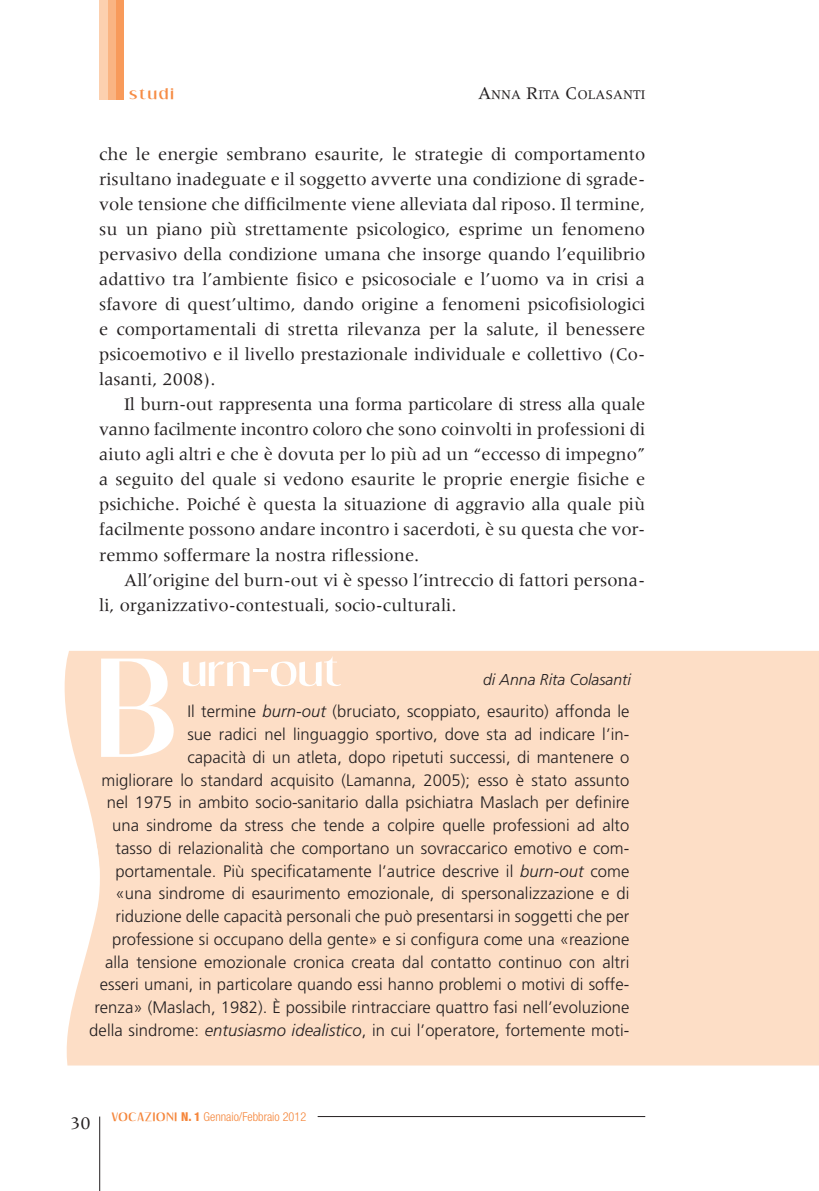
<style>
.page{position:relative;width:819px;height:1191px;background:#fff}
.page>*{position:absolute;margin:0;border:0;box-sizing:border-box;transform-origin:0 0}
.t1{font:133px "Dream Orphans";color:#fff;scale:1.42 1}
.t2{font:41.65px "Dream Orphans";color:#fff;scale:1.42 1}
.t3{font:18.38px/25px "Meridien LT Std";color:#231f20;text-align:justify}
.t4{font:300 16.62px/22.8px "Frutiger LT Std";letter-spacing:.005em;color:#231f20;text-align:right}
.t5{font:italic 300 15.75px "Frutiger LT Std";color:#231f20}
.t6{font:15.05px "Dream Orphans";letter-spacing:.1em;color:#f68c45;scale:1.42 1}
.t7{font:13.83px "Meridien LT Std";color:#231f20}
.t8{font:300 condensed 12.25px "Helvetica Neue LT Std";color:#f5863b}
.s1{font-size:18.38px}
.s2{font-style:italic}
.s3{font-family:"Dream Orphans";font-weight:400;font-stretch:normal;font-size:11.72px}
.s4{font-weight:800}
</style>
<div class="page">
<div style="left:116px;top:0;width:8px;height:99px;background:#f89a5a"></div>
<div style="left:107px;top:0;width:9px;height:99px;background:#fab482"></div>
<div style="left:99px;top:0;width:9px;height:99px;background:#fcd0af"></div>
<hr style="left:317px;top:1116px;width:328px;height:1px;background:#231f20">
<hr style="left:99px;top:1116px;width:1px;height:75px;background:#231f20">
<div style="left:105px;top:651px;width:714px;height:414px;background:#fddec6"></div>
<svg style="left:64px;top:651px;width:41px;height:415px"></svg>
<p class="t6" style="left:129px;top:87px;width:33px">studi</p>
<p class="t7" style="left:478px;top:87px;width:169px"><span class="s1">A</span>NNA <span class="s1">R</span>ITA <span class="s1">C</span> OLASANTI</p>
<p class="t3" style="left:99px;top:141px;width:547px">che le energie sembrano esaurite, le strategie di comportamento risultano inadeguate e il soggetto avverte una condizione di sgrade&shy;vole tensione che difficilmente viene alleviata dal riposo. Il termine, su un piano più strettamente psicologico, esprime un fenomeno pervasivo della condizione umana che insorge quando l’equilibrio adattivo tra l’ambiente fisico e psicosociale e l’uomo va in crisi a sfavore di quest’ultimo, dando origine a fenomeni psicofisiologici e comportamentali di stretta rilevanza per la salute, il benessere psicoemotivo e il livello prestazionale individuale e collettivo (Co&shy;lasanti, 2008).</p>
<p class="t3" style="left:99px;top:392px;width:547px;text-indent:25px">Il burn-out rappresenta una forma particolare di stress alla quale vanno facilmente incontro coloro che sono coinvolti in professioni di aiuto agli altri e che è dovuta per lo più ad un “eccesso di impegno” a seguito del quale si vedono esaurite le proprie energie fisiche e psichiche. Poiché è questa la situazione di aggravio alla quale più facilmente possono andare incontro i sacerdoti, è su questa che vor&shy;remmo soffermare la nostra riflessione.</p>
<p class="t3" style="left:99px;top:567px;width:547px;text-indent:25px">All’origine del burn-out vi è spesso l’intreccio di fattori persona&shy;li, organizzativo-contestuali, socio-culturali.</p>
<h1 class="t1" style="left:95px;top:644px;width:60px">B</h1>
<h2 class="t2" style="left:181px;top:650px;width:113px">urn-out</h2>
<p class="t5" style="left:483px;top:671px;width:149px">di Anna Rita Colasanti</p>
<p class="t4" style="left:89px;top:700px;width:541px">Il termine <span class="s2">burn-out</span> (bruciato, scoppiato, esaurito) affonda le<br>sue radici nel linguaggio sportivo, dove sta ad indicare l’in-<br>capacità di un atleta, dopo ripetuti successi, di mantenere o<br>migliorare lo standard acquisito (Lamanna, 2005); esso è stato assunto nel 1975 in ambito socio-sanitario dalla psichiatra Maslach per definire una sindrome da stress che tende a colpire quelle professioni ad alto tasso di relazionalità che comportano un sovraccarico emotivo e com&shy;portamentale. Più specificatamente l’autrice descrive il <span class="s2">burn-out</span> come «una sindrome di esaurimento emozionale, di spersonalizzazione e di riduzione delle capacità personali che può presentarsi in soggetti che per professione si occupano della gente» e si configura come una «reazione alla tensione emozionale cronica creata dal contatto continuo con altri esseri umani, in particolare quando essi hanno problemi o motivi di soffe&shy;renza» (Maslach, 1982). È possibile rintracciare quattro fasi nell’evoluzione della sindrome: <span class="s2">entusiasmo idealistico</span>, in cui l’operatore, fortemente moti-</p>
<p class="t3" style="left:70px;top:1110px;width:22px">30</p>
<p class="t8" style="left:112px;top:1109px;width:196px"><span class="s3">Vocazioni</span> <span class="s4">N. 1</span> Gennaio/Febbraio 2012</p>
</div>
